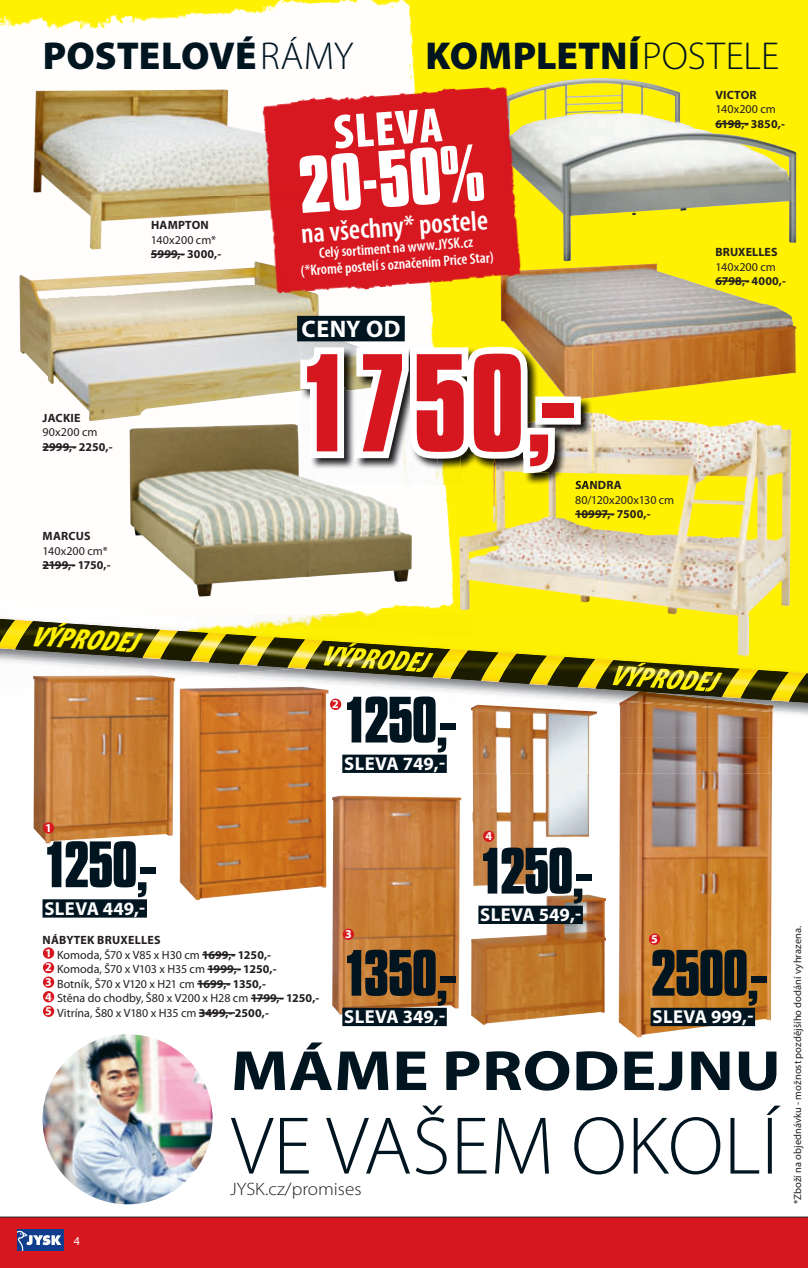
<style>
.page{position:relative;width:808px;height:1268px;background:#fff}
.page>*{position:absolute;margin:0;border:0;box-sizing:border-box;transform-origin:0 0}
.t1{font:700 127.5px "Compacta";color:#d7171f}
.t2{font:300 82.5px "Myriad Pro";letter-spacing:.005em;color:#011521}
.t3{font:700 73.95px "Compacta";color:#fff}
.t4{font:700 60px "Compacta";letter-spacing:-.03em;color:#011521}
.t5{font:700 57px "Myriad Pro";letter-spacing:.005em;color:#011521;scale:1.2 1}
.t6{font:900 condensed 48.9px "Myriad Pro";color:#fff}
.t7{font:900 39px "Myriad Pro";color:#011521}
.t8{font:italic 900 condensed 28.95px "Myriad Pro";color:#fff101;scale:1.04 1}
.t9{font:600 condensed 28.5px "Myriad Pro";color:#fff}
.t10{font:700 24px "Myriad Pro";letter-spacing:.02em;color:#fff}
.t11{font:700 18.75px "Myriad Pro";letter-spacing:.01em;color:#fff}
.t12{font:300 18px "Myriad Pro";color:#231f20;scale:1.07 1}
.t13{font:600 condensed 15px/16.5px "Myriad Pro";color:#fff;text-align:center}
.t14{font:700 12px/14.5px "Myriad Pro";letter-spacing:.01em;color:#231f20}
.t15{font:12px/14.5px "Myriad Pro";color:#231f20}
.t16{font:700 12px "Myriad Pro";color:#fff}
.t17{font:12px "Myriad Pro";color:#fff}
.t18{font:10.5px "Myriad Pro";letter-spacing:.005em;color:#231f20}
.s1{font-weight:300}
.s2{font-weight:400}
.s3{font-weight:700}
</style>
<div class="page">
<div style="left:474px;top:0;width:334px;height:613px;background:#fff101"></div>
<img style="left:0;top:0;width:474px;height:613px">
<img style="left:471px;top:773px;width:135px;height:251px">
<img style="left:130px;top:424px;width:282px;height:172px">
<img style="left:619px;top:711px;width:153px;height:326px">
<div style="left:0;top:1216px;width:808px;height:51px;background:#d7171f"></div>
<img style="left:772px;top:715px;width:1px;height:44px">
<img style="left:179px;top:703px;width:442px;height:70px">
<img style="left:471px;top:704px;width:126px;height:69px">
<img style="left:0;top:604px;width:146px;height:9px">
<img style="left:621px;top:703px;width:20px;height:8px">
<img style="left:641px;top:703px;width:167px;height:11px">
<img style="left:623px;top:703px;width:150px;height:7px">
<img style="left:33px;top:703px;width:141px;height:140px">
<img style="left:180px;top:703px;width:148px;height:197px">
<img style="left:332px;top:795px;width:129px;height:219px">
<img style="left:20px;top:261px;width:339px;height:160px">
<img style="left:35px;top:90px;width:201px;height:53px">
<img style="left:236px;top:128px;width:19px;height:15px">
<img style="left:33px;top:143px;width:222px;height:53px">
<img style="left:66px;top:196px;width:69px;height:53px">
<img style="left:135px;top:196px;width:101px;height:23px">
<img style="left:236px;top:196px;width:19px;height:35px">
<img style="left:530px;top:78px;width:266px;height:183px">
<img style="left:500px;top:263px;width:296px;height:134px">
<img style="left:592px;top:412px;width:106px;height:51px">
<img style="left:698px;top:420px;width:93px;height:43px">
<img style="left:493px;top:463px;width:252px;height:50px">
<img style="left:745px;top:463px;width:46px;height:150px">
<img style="left:466px;top:513px;width:279px;height:51px">
<img style="left:470px;top:564px;width:135px;height:38px">
<img style="left:605px;top:564px;width:140px;height:49px">
<img style="left:459px;top:536px;width:11px;height:74px">
<svg style="left:0;top:613px;width:808px;height:90px"></svg>
<div style="left:17px;top:1229px;width:46px;height:21px;background:#103d8c"></div>
<svg style="left:17px;top:1230px;width:44px;height:20px"></svg>
<hr style="left:43px;top:446px;width:33px;height:1px;background:#231f20">
<hr style="left:43px;top:564px;width:32px;height:1px;background:#231f20">
<hr style="left:151px;top:253px;width:34px;height:2px;background:#231f20">
<hr style="left:715px;top:123px;width:33px;height:1px;background:#231f20">
<hr style="left:715px;top:280px;width:34px;height:2px;background:#231f20">
<hr style="left:575px;top:513px;width:39px;height:2px;background:#231f20">
<img style="left:255px;top:73px;width:275px;height:235px">
<img style="left:329px;top:479px;width:100px;height:6px">
<img style="left:429px;top:479px;width:33px;height:6px">
<img style="left:301px;top:479px;width:28px;height:6px">
<img style="left:562px;top:347px;width:30px;height:54px">
<img style="left:493px;top:410px;width:99px;height:75px">
<img style="left:576px;top:481px;width:16px;height:4px">
<svg style="left:294px;top:335px;width:268px;height:144px"></svg>
<div style="left:535px;top:396px;width:46px;height:28px;border:14px solid #fff"></div>
<div style="left:297px;top:316px;width:108px;height:25px;background:#011521"></div>
<div style="left:43px;top:822px;width:11px;height:11px;background:#d7171f;border-radius:50%"></div>
<div style="left:483px;top:830px;width:11px;height:11px;background:#d7171f;border-radius:50%"></div>
<div style="left:649px;top:933px;width:11px;height:11px;background:#d7171f;border-radius:50%"></div>
<div style="left:43px;top:947px;width:11px;height:11px;background:#d7171f;border-radius:50%"></div>
<hr style="left:202px;top:953px;width:33px;height:2px;background:#231f20">
<div style="left:43px;top:961px;width:11px;height:12px;background:#d7171f;border-radius:50%"></div>
<hr style="left:207px;top:968px;width:34px;height:1px;background:#231f20">
<div style="left:43px;top:976px;width:11px;height:11px;background:#d7171f;border-radius:50%"></div>
<hr style="left:197px;top:982px;width:33px;height:2px;background:#231f20">
<div style="left:43px;top:990px;width:11px;height:12px;background:#d7171f;border-radius:50%"></div>
<hr style="left:251px;top:997px;width:33px;height:1px;background:#231f20">
<div style="left:43px;top:1005px;width:11px;height:11px;background:#d7171f;border-radius:50%"></div>
<hr style="left:199px;top:1011px;width:36px;height:2px;background:#231f20">
<img style="left:43px;top:1033px;width:170px;height:170px;border-radius:85px">
<div style="left:43px;top:899px;width:104px;height:18px;background:#011521"></div>
<div style="left:342px;top:754px;width:105px;height:18px;background:#011521"></div>
<div style="left:651px;top:1007px;width:104px;height:18px;background:#011521"></div>
<div style="left:478px;top:905px;width:105px;height:18px;background:#011521"></div>
<div style="left:330px;top:698px;width:11px;height:11px;background:#d7171f;border-radius:50%"></div>
<div style="left:343px;top:928px;width:11px;height:11px;background:#d7171f;border-radius:50%"></div>
<div style="left:342px;top:1007px;width:105px;height:18px;background:#011521"></div>
<p class="t7" style="left:43px;top:34px;width:312px">POSTELOVÉ<span class="s1">RÁMY</span></p>
<p class="t7" style="left:426px;top:34px;width:355px">KOMPLETNÍ<span class="s1">POSTELE</span></p>
<p class="t14" style="left:151px;top:217px;width:72px">HAMPTON<br><span class="s2">140x200 cm*<br></span>5999,- 3000,-</p>
<p class="t14" style="left:43px;top:410px;width:72px">JACKIE<br><span class="s2">90x200 cm<br></span>2999,- 2250,-</p>
<p class="t14" style="left:43px;top:528px;width:70px">MARCUS<br><span class="s2">140x200 cm*<br></span>2199,- 1750,-</p>
<p class="t6" style="left:331px;top:101px;width:110px;rotate:-4deg">SLEVA</p>
<p class="t3" style="left:296px;top:143px;width:187px;rotate:-4deg">20-50%</p>
<p class="t9" style="left:300px;top:215px;width:189px;rotate:-4deg">na všechny* postele</p>
<p class="t13" style="left:299px;top:246px;width:195px;rotate:-4deg">Celý sortiment na www.JYSK.cz (*Kromě postelí s označením Price Star)</p>
<p class="t10" style="left:302px;top:313px;width:100px">CENY OD</p>
<p class="t1" style="left:297px;top:330px;width:283px">1750,-</p>
<p class="t14" style="left:575px;top:477px;width:101px">SANDRA<br><span class="s2">80/120x200x130 cm<br></span>10997,- 7500,-</p>
<p class="t14" style="left:715px;top:87px;width:71px">VICTOR<br><span class="s2">140x200 cm<br></span>6198,- 3850,-</p>
<p class="t14" style="left:715px;top:244px;width:72px">BRUXELLES<br><span class="s2">140x200 cm<br></span>6798,- 4000,-</p>
<p class="t8" style="left:33px;top:617px;width:103px;rotate:4deg">VÝPRODEJ</p>
<p class="t4" style="left:342px;top:685px;width:117px">1250,-</p>
<p class="t11" style="left:344px;top:751px;width:102px">SLEVA 749,-</p>
<p class="t16" style="left:332px;top:696px;width:8px">2</p>
<p class="t16" style="left:45px;top:819px;width:8px">1</p>
<p class="t4" style="left:43px;top:829px;width:117px">1250,-</p>
<p class="t11" style="left:44px;top:896px;width:102px">SLEVA 449,-</p>
<p class="t16" style="left:485px;top:828px;width:8px">4</p>
<p class="t4" style="left:478px;top:836px;width:117px">1250,-</p>
<p class="t11" style="left:480px;top:902px;width:102px">SLEVA 549,-</p>
<p class="t16" style="left:345px;top:926px;width:8px">3</p>
<p class="t4" style="left:342px;top:938px;width:117px">1350,-</p>
<p class="t11" style="left:344px;top:1004px;width:102px">SLEVA 349,-</p>
<p class="t14" style="left:43px;top:932px;width:120px">NÁBYTEK BRUXELLES</p>
<p class="t16" style="left:651px;top:930px;width:8px">5</p>
<p class="t15" style="left:45px;top:947px;width:276px"><sup>1</sup> Komoda, Š70 x V85 x H30 cm <span class="s3">1699,- 1250,-<br></span><sup>2</sup> Komoda, Š70 x V103 x H35 cm <span class="s3">1999,- 1250,-<br></span><sup>3</sup> Botník, Š70 x V120 x H21 cm <span class="s3">1699,- 1350,-<br></span><sup>4</sup> Stěna do chodby, Š80 x V200 x H28 cm <span class="s3">1799,- 1250,- </span><sup>5</sup> Vitrína, Š80 x V180 x H35 cm <span class="s3">3499,- 2500,-</span></p>
<p class="t4" style="left:651px;top:938px;width:120px">2500,-</p>
<p class="t11" style="left:652px;top:1004px;width:102px">SLEVA 999,-</p>
<p class="t5" style="left:231px;top:1033px;width:460px">MÁME PRODEJNU</p>
<p class="t2" style="left:231px;top:1100px;width:549px">VE VAŠEM OKOLÍ</p>
<p class="t12" style="left:230px;top:1178px;width:124px">JYSK.cz/promises</p>
<p class="t18" style="left:792px;top:1203px;width:280px;rotate:-90deg">*Zboží na objednávku - možnost pozdějšího dodání vyhrazena.</p>
<p class="t17" style="left:74px;top:1234px;width:8px">4</p>
</div>
